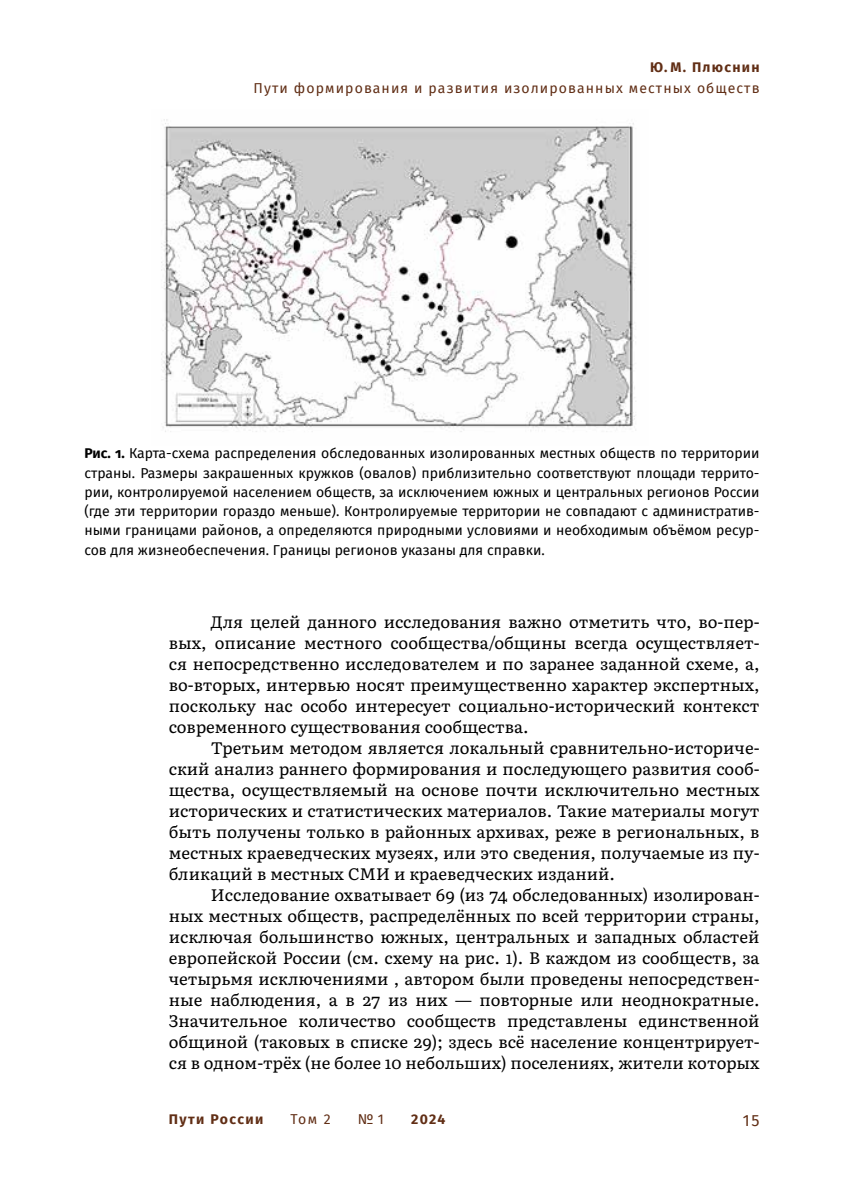
<style>
.page{position:relative;width:844px;height:1191px;background:#fff}
.page>*{position:absolute;margin:0;border:0;box-sizing:border-box;transform-origin:0 0}
.t1{font:16.62px/21px "Literata";color:#000;text-align:justify}
.t2{font:16.1px "Fira Sans";color:#612e15}
.t3{font:14px/19.2px "Fira Sans";color:#000;text-align:justify}
.t4{font:14px "Fira Sans";letter-spacing:.08em;color:#612e15}
.t5{font:700 14px "Fira Sans";letter-spacing:.09em;color:#612e15}
.s1{font-weight:700}
</style>
<div class="page">
<img style="left:161px;top:119px;width:475px;height:313px">
<p class="t5" style="left:650px;top:56px;width:111px">Ю. М. Плюснин</p>
<p class="t4" style="left:253px;top:78px;width:507px">Пути формирования и развития изолированных местных обществ</p>
<p class="t3" style="left:84px;top:443px;width:676px"><span class="s1">Рис. 1.</span> Карта-схема распределения обследованных изолированных местных обществ по территории страны. Размеры закрашенных кружков (овалов) приблизительно соответствуют площади террито&shy;рии, контролируемой населением обществ, за исключением южных и центральных регионов России (где эти территории гораздо меньше). Контролируемые территории не совпадают с административ&shy;ными границами районов, а определяются природными условиями и необходимым объёмом ресур&shy;сов для жизнеобеспечения. Границы регионов указаны для справки.</p>
<p class="t1" style="left:169px;top:610px;width:592px;text-indent:42px">Для целей данного исследования важно отметить что, во-пер&shy;вых, описание местного сообщества/общины всегда осуществляет&shy;ся непосредственно исследователем и по заранее заданной схеме, а, во-вторых, интервью носят преимущественно характер экспертных, поскольку нас особо интересует социально-исторический контекст современного существования сообщества.</p>
<p class="t1" style="left:169px;top:736px;width:592px;text-indent:42px">Третьим методом является локальный сравнительно-историче&shy;ский анализ раннего формирования и последующего развития сооб&shy;щества, осуществляемый на основе почти исключительно местных исторических и статистических материалов. Такие материалы могут быть получены только в районных архивах, реже в региональных, в местных краеведческих музеях, или это сведения, получаемые из пу&shy;бликаций в местных СМИ и краеведческих изданий.</p>
<p class="t1" style="left:169px;top:883px;width:592px;text-indent:42px">Исследование охватывает 69 (из 74 обследованных) изолирован&shy;ных местных обществ, распределённых по всей территории страны, исключая большинство южных, центральных и западных областей европейской России (см. схему на рис. 1). В каждом из сообществ, за четырьмя исключениями , автором были проведены непосредствен&shy;ные наблюдения, а в 27 из них — повторные или неоднократные.<br>Значительное количество сообществ представлены единственной общиной (таковых в списке 29); здесь всё население концентрирует&shy;ся в одном-трёх (не более 10 небольших) поселениях, жители которых</p>
<p class="t5" style="left:169px;top:1107px;width:96px">Пути России</p>
<p class="t4" style="left:290px;top:1108px;width:42px">Том 2</p>
<p class="t4" style="left:357px;top:1108px;width:28px">№ 1</p>
<p class="t5" style="left:411px;top:1107px;width:36px">2024</p>
<p class="t2" style="left:742px;top:1108px;width:18px">15</p>
</div>
